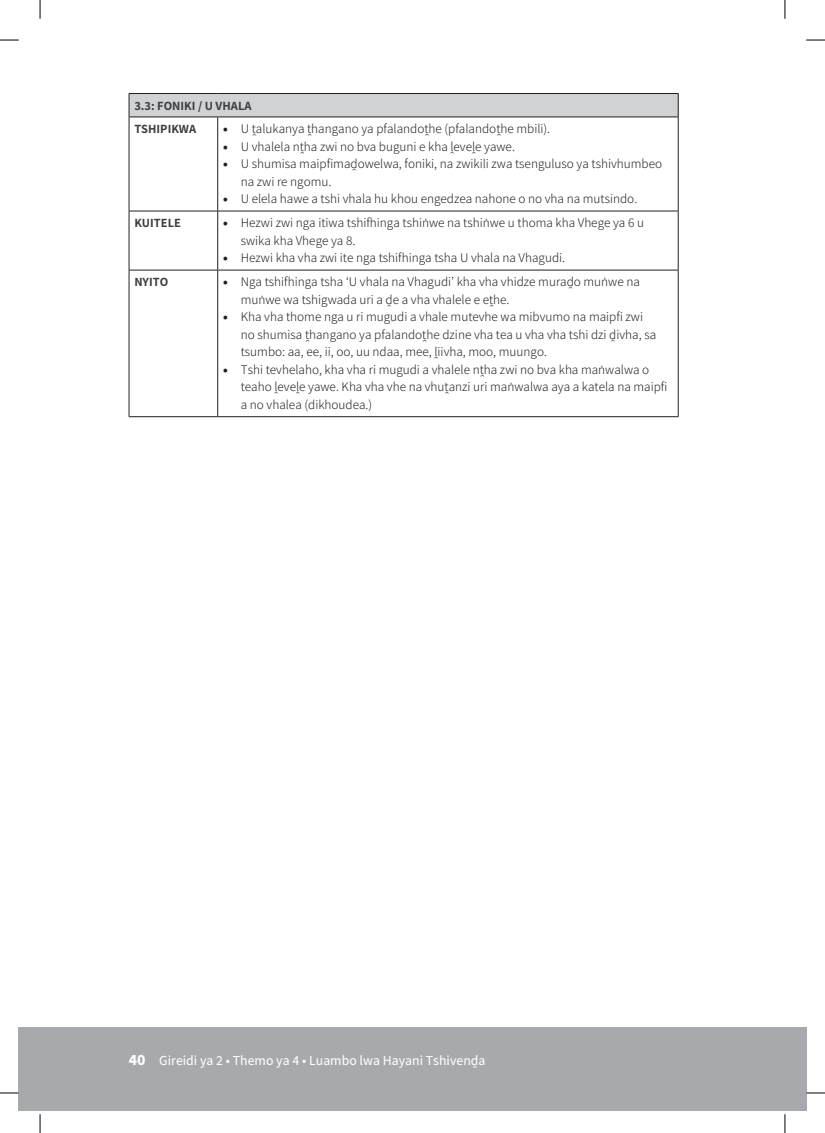
<style>
.page{position:relative;width:825px;height:1133px;background:#fff}
.page>*{position:absolute;margin:0;border:0;box-sizing:border-box;transform-origin:0 0}
.t1{font:500 13.75px "Assistant";color:#fff}
.t2{font:300 13.12px/17.5px "Assistant";color:#231f20}
.t3{font:700 12.5px/22.8px "Assistant";color:#3e3e3f}
.s1{font-weight:800}
.s2{font-family:"Noto Sans JP";font-weight:900}
</style>
<div class="page">
<div style="left:784px;top:1027px;width:21px;height:83px;background:#a8a9ad"></div>
<div style="left:19px;top:1027px;width:765px;height:83px;background:#a8a9ad"></div>
<div style="left:129px;top:93px;width:548px;height:24px;background:#d1d2d4"></div>
<svg style="left:130px;top:118px;width:547px;height:298px"></svg>
<svg style="left:677px;top:94px;width:1px;height:23px"></svg>
<hr style="left:217px;top:117px;width:1px;height:94px;background:#231f20">
<hr style="left:677px;top:117px;width:1px;height:94px;background:#231f20">
<hr style="left:129px;top:211px;width:88px;height:1px;background:#231f20">
<hr style="left:217px;top:211px;width:461px;height:1px;background:#231f20">
<hr style="left:217px;top:211px;width:1px;height:59px;background:#231f20">
<hr style="left:677px;top:211px;width:1px;height:59px;background:#231f20">
<hr style="left:129px;top:270px;width:88px;height:1px;background:#231f20">
<hr style="left:217px;top:270px;width:461px;height:1px;background:#231f20">
<hr style="left:217px;top:270px;width:1px;height:146px;background:#231f20">
<hr style="left:677px;top:270px;width:1px;height:146px;background:#231f20">
<hr style="left:129px;top:93px;width:88px;height:1px;background:#231f20">
<svg style="left:129px;top:94px;width:1px;height:23px"></svg>
<hr style="left:217px;top:93px;width:461px;height:1px;background:#231f20">
<hr style="left:129px;top:117px;width:88px;height:1px;background:#231f20">
<hr style="left:129px;top:117px;width:1px;height:94px;background:#231f20">
<hr style="left:217px;top:117px;width:461px;height:1px;background:#231f20">
<hr style="left:129px;top:211px;width:1px;height:59px;background:#231f20">
<hr style="left:129px;top:270px;width:1px;height:146px;background:#231f20">
<hr style="left:129px;top:416px;width:88px;height:1px;background:#231f20">
<hr style="left:217px;top:416px;width:461px;height:1px;background:#231f20">
<svg style="left:0;top:39px;width:19px;height:2px"></svg>
<svg style="left:806px;top:39px;width:18px;height:2px"></svg>
<svg style="left:0;top:1092px;width:19px;height:1px"></svg>
<svg style="left:805px;top:1092px;width:19px;height:1px"></svg>
<svg style="left:39px;top:0;width:2px;height:19px"></svg>
<svg style="left:39px;top:1114px;width:2px;height:18px"></svg>
<svg style="left:784px;top:0;width:1px;height:19px"></svg>
<svg style="left:784px;top:1114px;width:1px;height:18px"></svg>
<p class="t3" style="left:134px;top:94px;width:119px">3.3: FONIKI / U VHALA<br>TSHIPIKWA</p>
<p class="t2" style="left:223px;top:119px;width:328px"><span class="s1">•</span> U ṱalukanya ṱhangano ya pfalandoṱhe (pfalandoṱhe mbili).</p>
<p class="t2" style="left:223px;top:137px;width:293px"><span class="s1">•</span> U vhalela nṱha zwi no bva buguni e kha ḽeveḽe yawe.</p>
<p class="t2" style="left:241px;top:154px;width:422px;text-indent:-18px"><span class="s1">•</span> U shumisa maipfimaḓowelwa, foniki, na zwikili zwa tsenguluso ya tshivhumbeo na zwi re ngomu.</p>
<p class="t2" style="left:223px;top:189px;width:415px"><span class="s1">•</span> U elela hawe a tshi vhala hu khou engedzea nahone o no vha na mutsindo.</p>
<p class="t3" style="left:134px;top:210px;width:48px">KUITELE</p>
<p class="t2" style="left:241px;top:213px;width:404px;text-indent:-18px"><span class="s1">•</span> Hezwi zwi nga itiwa tshifhinga tshiṅwe na tshiṅwe u thoma kha Vhege ya 6 u swika kha Vhege ya 8.</p>
<p class="t2" style="left:223px;top:248px;width:343px"><span class="s1">•</span> Hezwi kha vha zwi ite nga tshifhinga tsha U vhala na Vhagudi.</p>
<p class="t3" style="left:134px;top:270px;width:35px">NYITO</p>
<p class="t2" style="left:241px;top:272px;width:400px;text-indent:-18px"><span class="s1">•</span> Nga tshifhinga tsha ‘U vhala na Vhagudi’ kha vha vhidze muraḓo muṅwe na muṅwe wa tshigwada uri a ḓe a vha vhalele e eṱhe.</p>
<p class="t2" style="left:241px;top:307px;width:416px;text-indent:-18px"><span class="s1">•</span> Kha vha thome nga u ri mugudi a vhale mutevhe wa mibvumo na maipfi zwi no shumisa ṱhangano ya pfalandoṱhe dzine vha tea u vha vha tshi dzi ḓivha, sa tsumbo: aa, ee, ii, oo, uu ndaa, mee, ḽiivha, moo, muungo.</p>
<p class="t2" style="left:241px;top:360px;width:428px;text-indent:-18px"><span class="s1">•</span> Tshi tevhelaho, kha vha ri mugudi a vhalele nṱha zwi no bva kha maṅwalwa o teaho ḽeveḽe yawe. Kha vha vhe na vhuṱanzi uri maṅwalwa aya a katela na maipfi a no vhalea (dikhoudea.)</p>
<p class="t1" style="left:129px;top:1050px;width:358px"><span class="s2">40</span> Gireidi ya 2 • Themo ya 4 • Luambo lwa Hayani Tshivenḓa</p>
</div>
